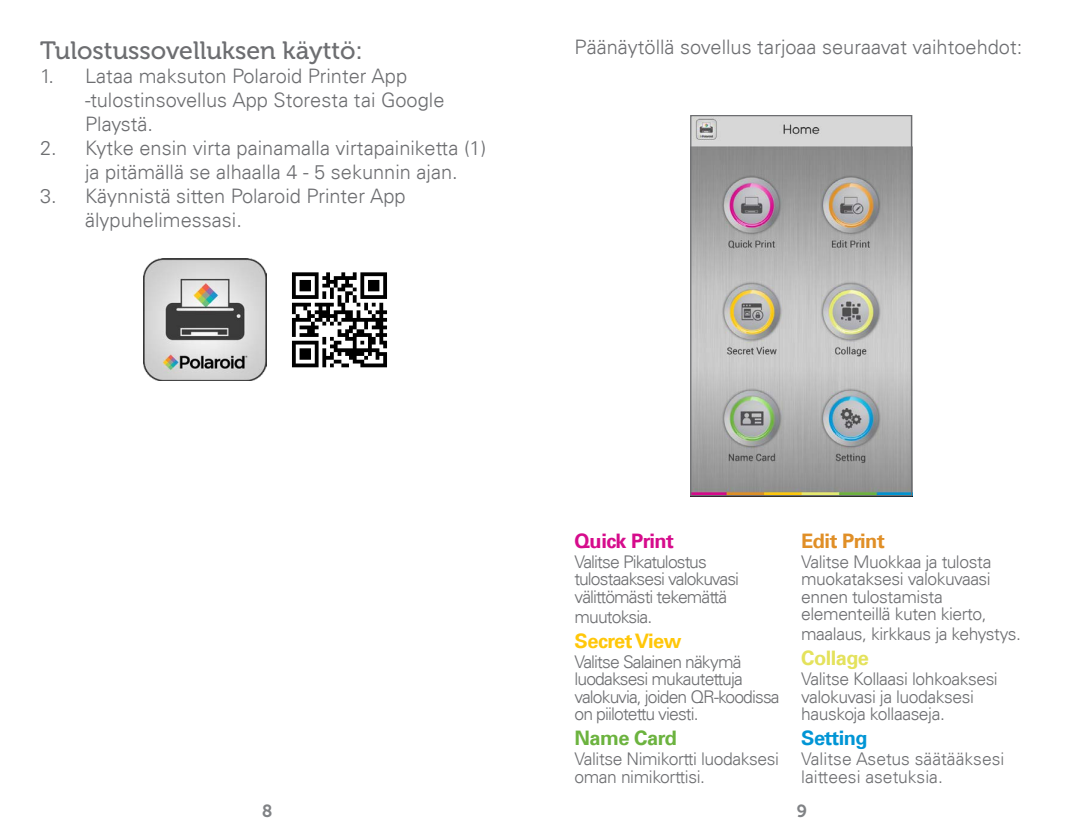
<style>
.page{position:relative;width:1069px;height:834px;background:#fff}
.page>*{position:absolute;margin:0;border:0;box-sizing:border-box;transform-origin:0 0}
.t1{font:25px "Museo 500";color:#6d6e71}
.t2{font:300 20px/24px "Univers LT";color:#6d6e71}
.t3{font:700 20px "Univers LT";letter-spacing:-.025em;color:#d60c8c}
.t4{font:700 20px "Univers LT";letter-spacing:-.025em;color:#ffc709}
.t5{font:700 20px "Univers LT";letter-spacing:-.025em;color:#e08f27}
.t6{font:700 20px "Univers LT";letter-spacing:-.025em;color:#6cb33f}
.t7{font:700 20px "Univers LT";letter-spacing:-.025em;color:#e4e25c}
.t8{font:700 20px "Univers LT";letter-spacing:-.025em;color:#0095d5}
.t9{font:300 17.5px/17.5px "Univers LT";letter-spacing:-.025em;color:#6d6e71}
.t10{font:300 17.5px/17.5px "Univers LT";letter-spacing:-.05em;color:#6d6e71}
.t11{font:300 17.5px/17.5px "Univers LT";color:#6d6e71}
.t12{font:17.5px "Museo 700";color:#808285}
</style>
<div class="page">
<img style="left:692px;top:117px;width:217px;height:377px">
<div style="left:690px;top:115px;width:221px;height:381px;border:1px solid #6d6e71"></div>
<svg style="left:292px;top:272px;width:95px;height:95px"></svg>
<img style="left:144px;top:258px;width:123px;height:123px">
<p class="t1" style="left:40px;top:36px;width:324px">Tulostussovelluksen käyttö:</p>
<p class="t2" style="left:85px;top:64px;width:361px;text-indent:-45px">1. Lataa maksuton Polaroid Printer App -tulostinsovellus App Storesta tai Google<br>Playstä.</p>
<p class="t2" style="left:85px;top:136px;width:402px;text-indent:-45px">2. Kytke ensin virta painamalla virtapainiketta (1) ja pitämällä se alhaalla 4 - 5 sekunnin ajan.</p>
<p class="t2" style="left:85px;top:184px;width:322px;text-indent:-45px">3. Käynnistä sitten Polaroid Printer App älypuhelimessasi.</p>
<p class="t2" style="left:574px;top:35px;width:449px">Päänäytöllä sovellus tarjoaa seuraavat vaihtoehdot:</p>
<p class="t3" style="left:574px;top:529px;width:101px">Quick Print</p>
<p class="t10" style="left:574px;top:553px;width:166px">Valitse Pikatulostus tulostaaksesi valokuvasi välittömästi tekemättä</p>
<p class="t10" style="left:574px;top:608px;width:79px">muutoksia.</p>
<p class="t4" style="left:574px;top:629px;width:109px">Secret View</p>
<p class="t10" style="left:574px;top:653px;width:206px">Valitse Salainen näkymä luodaksesi mukautettuja valokuvia, joiden QR-koodissa on piilotettu viesti.</p>
<p class="t6" style="left:574px;top:726px;width:104px">Name Card</p>
<p class="t9" style="left:574px;top:750px;width:206px">Valitse Nimikortti luodaksesi oman nimikorttisi.</p>
<p class="t5" style="left:800px;top:529px;width:85px">Edit Print</p>
<p class="t9" style="left:800px;top:553px;width:192px">Valitse Muokkaa ja tulosta muokataksesi valokuvaasi ennen tulostamista elementeillä kuten kierto,</p>
<p class="t9" style="left:800px;top:625px;width:221px">maalaus, kirkkaus ja kehystys.</p>
<p class="t7" style="left:800px;top:646px;width:69px">Collage</p>
<p class="t9" style="left:800px;top:670px;width:198px">Valitse Kollaasi lohkoaksesi valokuvasi ja luodaksesi hauskoja kollaaseja.</p>
<p class="t8" style="left:800px;top:726px;width:68px">Setting</p>
<p class="t11" style="left:800px;top:750px;width:205px">Valitse Asetus säätääksesi laitteesi asetuksia.</p>
<p class="t12" style="left:262px;top:801px;width:12px">8</p>
<p class="t12" style="left:796px;top:801px;width:12px">9</p>
</div>
